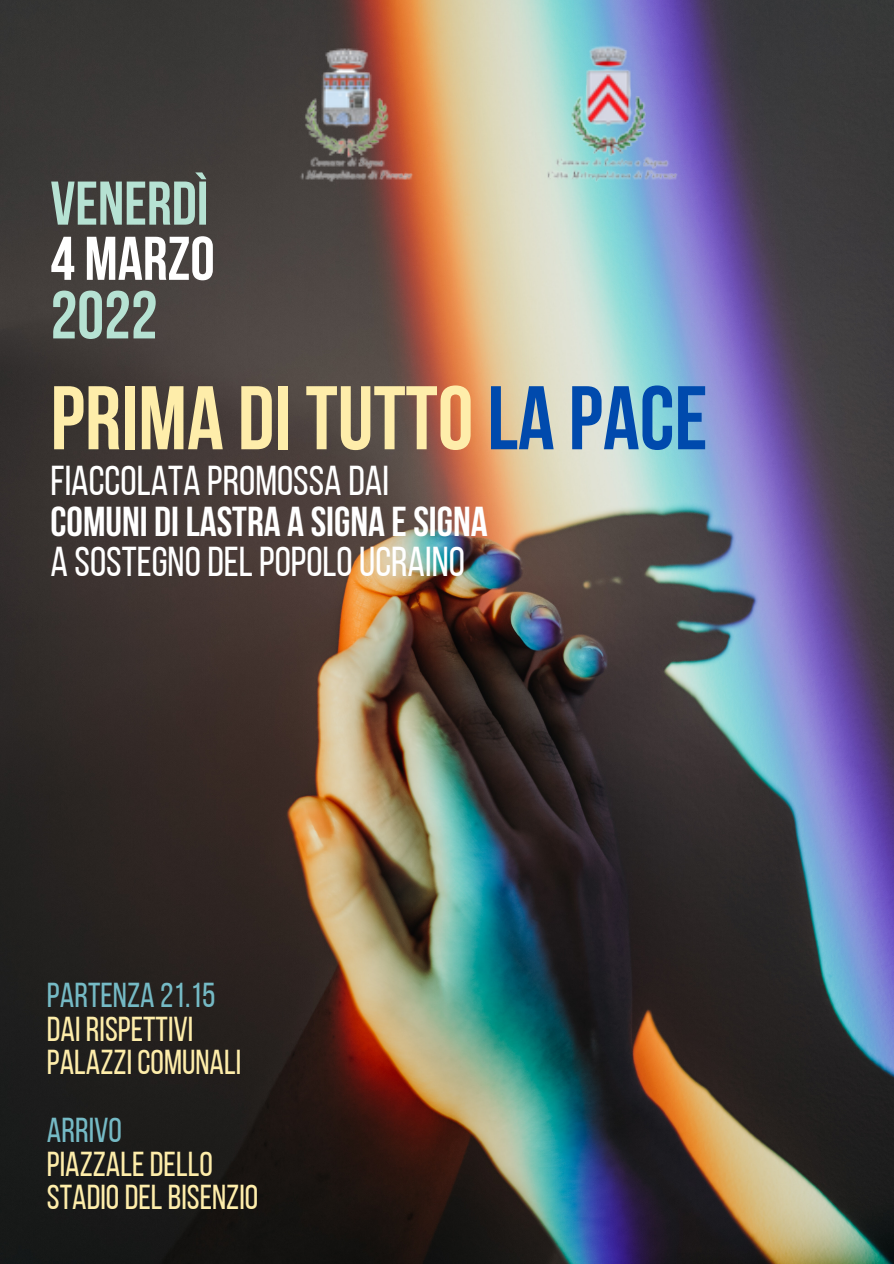
<style>
.page{position:relative;width:894px;height:1264px;background:#fff}
.page>*{position:absolute;margin:0;border:0;box-sizing:border-box;transform-origin:0 0}
.t1{font:700 90px "Bebas Neue";color:#feedaa}
.t2{font:700 67.5px "Bebas Neue";color:#b6e2d3}
.t3{font:700 61.5px "Bebas Neue";color:#b6e2d3}
.t4{font:700 61.5px "Bebas Neue";color:#fff}
.t5{font:41.55px "Bebas Neue";color:#fff}
.t6{font:700 41.55px "Bebas Neue";color:#fff}
.t7{font:34.5px "Bebas Neue";color:#feedaa}
.t8{font:34.5px "Bebas Neue";color:#75bac5}
.s1{color:#004aad}
</style>
<div class="page">
<img style="left:0;top:0;width:893px;height:1263px">
<img style="left:219px;top:0;width:549px;height:275px">
<p class="t3" style="left:50px;top:178px;width:159px">VENERDÌ</p>
<p class="t4" style="left:50px;top:234px;width:166px">4 MARZO</p>
<p class="t2" style="left:50px;top:288px;width:108px">2022</p>
<p class="t1" style="left:50px;top:382px;width:658px">PRIMA DI TUTTO<span class="s1">LA PACE</span></p>
<p class="t5" style="left:50px;top:464px;width:340px">FIACCOLATA PROMOSSA DAI</p>
<p class="t6" style="left:50px;top:504px;width:438px">COMUNI DI LASTRA A SIGNA ESIGNA</p>
<p class="t5" style="left:50px;top:545px;width:416px">A SOSTEGNODELPOPOLOUCRAINO</p>
<p class="t8" style="left:47px;top:980px;width:170px">PARTENZA 21.15</p>
<p class="t7" style="left:47px;top:1014px;width:148px">DAI RISPETTIVI</p>
<p class="t7" style="left:47px;top:1048px;width:196px">PALAZZI COMUNALI</p>
<p class="t8" style="left:47px;top:1115px;width:77px">ARRIVO</p>
<p class="t7" style="left:47px;top:1149px;width:167px">PIAZZALEDELLO</p>
<p class="t7" style="left:47px;top:1183px;width:213px">STADIODELBISENZIO</p>
</div>
